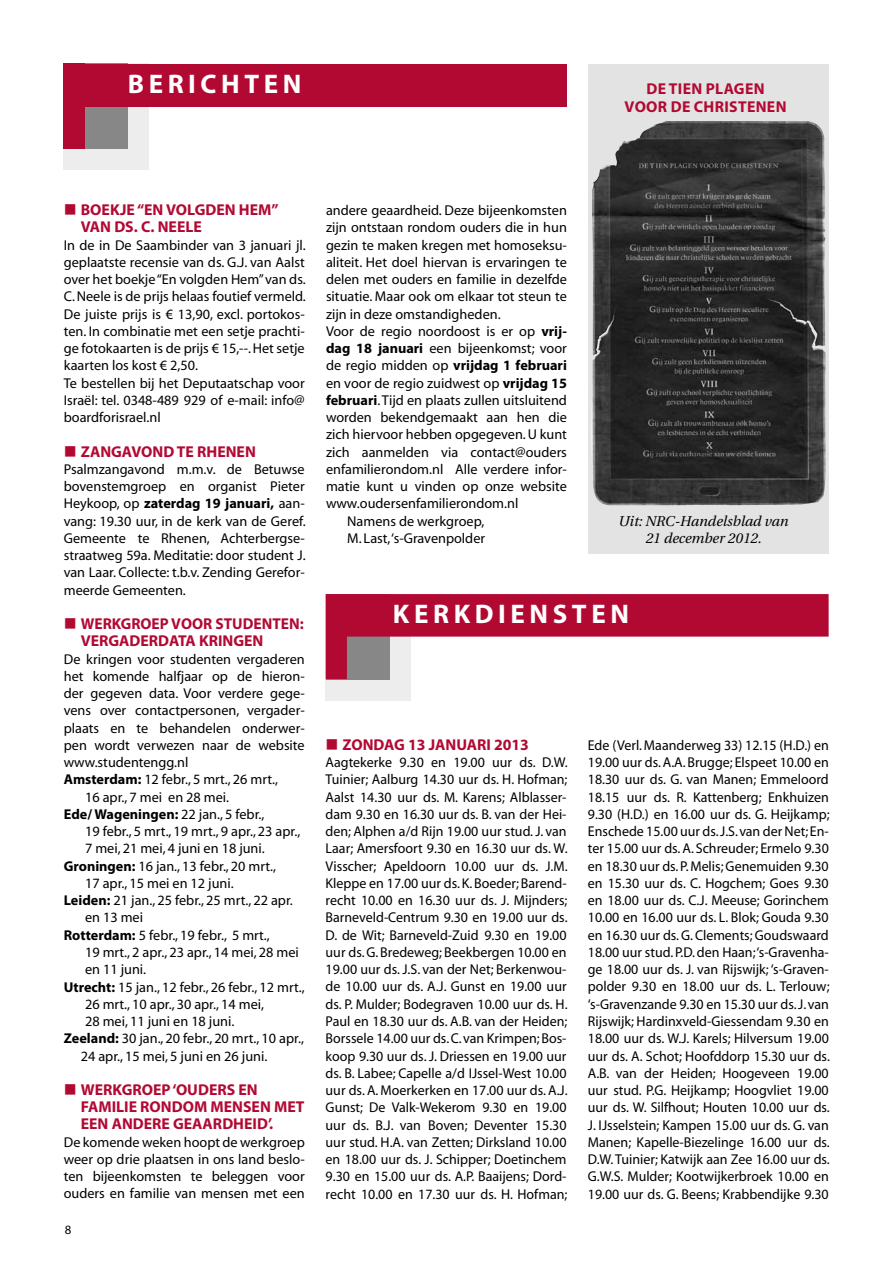
<style>
.page{position:relative;width:893px;height:1263px;background:#fff}
.page>*{position:absolute;margin:0;border:0;box-sizing:border-box;transform-origin:0 0}
.t1{font:700 27px "Myriad Pro";letter-spacing:.17em;color:#fff}
.t2{font:700 15.75px/17.2px "Myriad Pro";color:#b20933}
.t3{font:14.25px/17.2px "Myriad";color:#000;text-align:justify}
.t4{font:700 14.25px "Myriad Pro";color:#000}
.t5{font:italic 14.25px/17.2px "Utopia";color:#000;text-align:center}
.t6{font:12.75px "Myriad Pro";color:#000}
.s1{font-family:"Myriad Pro"}
.s2{font-family:"Myriad";font-weight:400}
.s3{font-family:"Myriad Pro";font-weight:700}
</style>
<div class="page">
<div style="left:588px;top:64px;width:241px;height:490px;background:#e3e3e3"></div>
<div style="left:64px;top:64px;width:85px;height:106px;background:#ededed"></div>
<div style="left:64px;top:64px;width:63px;height:85px;background:#878787"></div>
<div style="left:64px;top:64px;width:21px;height:85px;background:#b20933"></div>
<div style="left:64px;top:64px;width:503px;height:42px;background:#b20933"></div>
<div style="left:326px;top:594px;width:85px;height:106px;background:#ededed"></div>
<svg style="left:326px;top:594px;width:503px;height:85px"></svg>
<img style="left:591px;top:121px;width:235px;height:385px">
<h1 class="t1" style="left:128px;top:69px;width:113px">be richte</h1>
<h1 class="t1" style="left:283px;top:69px;width:20px">n</h1>
<p class="t2" style="left:646px;top:81px;width:88px">De tien plage</p>
<p class="t2" style="left:754px;top:81px;width:12px">n</p>
<p class="t2" style="left:624px;top:98px;width:12px">voo</p>
<p class="t2" style="left:658px;top:98px;width:130px">r de christenen</p>
<p class="t2" style="left:81px;top:201px;width:199px;text-indent:-17px">■ BOEKJE “EN VOLGDEN HEM”<br>VAN DS. C. NEELE</p>
<p class="t3" style="left:64px;top:237px;width:244px;text-align:left">In de in De Saambinder van 3 januari jl. geplaatste recensie van ds. G.J. van Aalst over het boekje “En volgden Hem” van ds.<br>C. Neele is de prijs helaas foutief vermeld.<br>De juiste prijs is <span class="s1">€</span> 13,90, excl. portokos&shy;ten. In combinatie met een setje prachti&shy;ge fotokaarten is de prijs <span class="s1">€</span> 15,--. Het setje kaarten los kost <span class="s1">€</span> 2,50.<br>Te bestellen bij het Deputaatschap voor Israël: tel. 0348-489 929 of e-mail: info@ boardforisrael.nl</p>
<p class="t2" style="left:64px;top:443px;width:192px">■ ZANGAVOND TE RHENEN</p>
<p class="t3" style="left:64px;top:461px;width:242px">Psalmzangavond m.m.v. de Betuwse bovenstemgroep en organist Pieter</p>
<p class="t4" style="left:64px;top:496px;width:242px"><span class="s2">Heykoop, op</span> zaterdag 19 januari, <span class="s2">aan-</span></p>
<p class="t3" style="left:64px;top:513px;width:243px">vang: 19.30 uur, in de kerk van de Geref.<br>Gemeente te Rhenen, Achterbergse&shy;straatweg 59a. Meditatie: door student J. van Laar. Collecte: t.b.v. Zending Gerefor&shy;meerde Gemeenten.</p>
<p class="t2" style="left:81px;top:615px;width:224px;text-indent:-17px">■ WERKGROEP VOOR STUDENTEN:<br>VERGADERDATA KRINGEN</p>
<p class="t3" style="left:64px;top:651px;width:242px">De kringen voor studenten vergaderen</p>
<p class="t3" style="left:64px;top:668px;width:242px">het komende halfjaar op de hieron-</p>
<p class="t3" style="left:64px;top:685px;width:242px">der gegeven data. Voor verdere gege-</p>
<p class="t3" style="left:64px;top:703px;width:242px">vens over contactpersonen, vergader-</p>
<p class="t3" style="left:64px;top:720px;width:242px">plaats en te behandelen onderwer-</p>
<p class="t3" style="left:64px;top:737px;width:242px">pen wordt verwezen naar de website</p>
<p class="t3" style="left:64px;top:754px;width:126px">www.studentengg.nl</p>
<p class="t3" style="left:64px;top:772px;width:216px"><span class="s3">Amsterdam:</span> 12 febr., 5 mrt., 26 mrt.,</p>
<p class="t3" style="left:85px;top:789px;width:146px">16 apr., 7 mei en 28 mei.</p>
<p class="t4" style="left:64px;top:806px;width:202px">Ede/ Wageningen: <span class="s2">22 jan., 5 febr.,</span></p>
<p class="t3" style="left:85px;top:823px;width:217px">19 febr., 5 mrt., 19 mrt., 9 apr., 23 apr.,</p>
<p class="t3" style="left:85px;top:841px;width:181px">7 mei, 21 mei, 4 juni en 18 juni.</p>
<p class="t3" style="left:64px;top:858px;width:214px"><span class="s3">Groningen:</span> 16 jan., 13 febr., 20 mrt.,</p>
<p class="t3" style="left:85px;top:875px;width:150px">17 apr., 15 mei en 12 juni.</p>
<p class="t3" style="left:64px;top:892px;width:231px"><span class="s3">Leiden:</span> 21 jan., 25 febr., 25 mrt., 22 apr.</p>
<p class="t3" style="left:85px;top:910px;width:60px">en 13 mei</p>
<p class="t3" style="left:64px;top:927px;width:208px"><span class="s3">Rotterdam:</span> 5 febr., 19 febr., 5 mrt.,</p>
<p class="t3" style="left:85px;top:944px;width:215px">19 mrt., 2 apr., 23 apr., 14 mei, 28 mei</p>
<p class="t3" style="left:85px;top:961px;width:63px">en 11 juni.</p>
<p class="t3" style="left:64px;top:979px;width:242px"><span class="s3">Utrecht:</span> 15 jan., 12 febr., 26 febr., 12 mrt.,</p>
<p class="t3" style="left:85px;top:996px;width:181px">26 mrt., 10 apr., 30 apr., 14 mei,</p>
<p class="t3" style="left:85px;top:1013px;width:151px">28 mei, 11 juni en 18 juni.</p>
<p class="t3" style="left:64px;top:1030px;width:242px"><span class="s3">Zeeland:</span> 30 jan., 20 febr., 20 mrt., 10 apr.,</p>
<p class="t3" style="left:81px;top:1048px;width:188px">24 apr., 15 mei, 5 juni en 26 juni.</p>
<p class="t2" style="left:81px;top:1081px;width:225px;text-indent:-17px">■ WERKGROEP ‘OUDERS EN<br>FAMILIE RONDOM MENSEN MET<br>EEN ANDERE GEAARDHEID’.</p>
<p class="t3" style="left:64px;top:1134px;width:242px">De komende weken hoopt de werkgroep weer op drie plaatsen in ons land beslo&shy;ten bijeenkomsten te beleggen voor ouders en familie van mensen met een</p>
<p class="t6" style="left:65px;top:1222px;width:8px">8</p>
<p class="t3" style="left:326px;top:202px;width:242px;text-align:left">andere geaardheid. Deze bijeenkomsten zijn ontstaan rondom ouders die in hun gezin te maken kregen met homoseksu&shy;aliteit. Het doel hiervan is ervaringen te delen met ouders en familie in dezelfde situatie. Maar ook om elkaar tot steun te zijn in deze omstandigheden.<br>Voor de regio noordoost is er op <span class="s3">vrij&shy;dag 18 januari</span> een bijeenkomst; voor</p>
<p class="t4" style="left:326px;top:358px;width:242px"><span class="s2">de regio midden op</span> vrijdag 1 februari</p>
<p class="t3" style="left:326px;top:375px;width:242px">en voor de regio zuidwest op <span class="s3">vrijdag 15</span></p>
<p class="t3" style="left:326px;top:392px;width:242px"><span class="s3">februari</span>. Tijd en plaats zullen uitsluitend</p>
<p class="t3" style="left:326px;top:409px;width:242px">worden bekendgemaakt aan hen die</p>
<p class="t3" style="left:326px;top:427px;width:242px">zich hiervoor hebben opgegeven. U kunt</p>
<p class="t3" style="left:326px;top:444px;width:242px">zich aanmelden via contact@ouders</p>
<p class="t3" style="left:326px;top:461px;width:242px">enfamilierondom.nl Alle verdere infor-</p>
<p class="t3" style="left:326px;top:478px;width:242px">matie kunt u vinden op onze website</p>
<p class="t3" style="left:326px;top:496px;width:194px">www.oudersenfamilierondom.nl</p>
<p class="t3" style="left:347px;top:513px;width:139px">Namens de werkgroep,</p>
<p class="t3" style="left:347px;top:530px;width:139px">M. Last, ‘s-Gravenpolder</p>
<p class="t5" style="left:618px;top:512px;width:172px">Uit: NRC-Handelsblad van<br>21 december 2012.</p>
<h1 class="t1" style="left:393px;top:599px;width:99px">kerkdie</h1>
<h1 class="t1" style="left:530px;top:599px;width:101px">nsten</h1>
<p class="t2" style="left:326px;top:736px;width:205px">■ ZONDAG 13 JANUARI 2013</p>
<p class="t3" style="left:326px;top:754px;width:244px">Aagtekerke 9.30 en 19.00 uur ds. D.W.<br>Tuinier; Aalburg 14.30 uur ds. H. Hofman; Aalst 14.30 uur ds. M. Karens; Alblasser&shy;dam 9.30 en 16.30 uur ds. B. van der Hei&shy;den; Alphen a/d Rijn 19.00 uur stud. J. van Laar; Amersfoort 9.30 en 16.30 uur ds. W.<br>Visscher; Apeldoorn 10.00 uur ds. J.M.<br>Kleppe en 17.00 uur ds. K. Boeder; Barend&shy;recht 10.00 en 16.30 uur ds. J. Mijnders; Barneveld-Centrum 9.30 en 19.00 uur ds.<br>D. de Wit; Barneveld-Zuid 9.30 en 19.00 uur ds. G. Bredeweg; Beekbergen 10.00 en 19.00 uur ds. J.S. van der Net; Berkenwou&shy;de 10.00 uur ds. A.J. Gunst en 19.00 uur ds. P. Mulder; Bodegraven 10.00 uur ds. H.<br>Paul en 18.30 uur ds. A.B. van der Heiden; Borssele 14.00 uur ds. C. van Krimpen; Bos&shy;koop 9.30 uur ds. J. Driessen en 19.00 uur ds. B. Labee; Capelle a/d IJssel-West 10.00 uur ds. A. Moerkerken en 17.00 uur ds. A.J.<br>Gunst; De Valk-Wekerom 9.30 en 19.00 uur ds. B.J. van Boven; Deventer 15.30 uur stud. H.A. van Zetten; Dirksland 10.00 en 18.00 uur ds. J. Schipper; Doetinchem 9.30 en 15.00 uur ds. A.P. Baaijens; Dord&shy;recht 10.00 en 17.30 uur ds. H. Hofman;</p>
<p class="t3" style="left:588px;top:737px;width:244px">Ede (Verl. Maanderweg 33) 12.15 (H.D.) en 19.00 uur ds. A.A. Brugge; Elspeet 10.00 en 18.30 uur ds. G. van Manen; Emmeloord 18.15 uur ds. R. Kattenberg; Enkhuizen 9.30 (H.D.) en 16.00 uur ds. G. Heijkamp; Enschede 15.00 uur ds. J.S. van der Net; En&shy;ter 15.00 uur ds. A. Schreuder; Ermelo 9.30 en 18.30 uur ds. P. Melis; Genemuiden 9.30 en 15.30 uur ds. C. Hogchem; Goes 9.30 en 18.00 uur ds. C.J. Meeuse; Gorinchem 10.00 en 16.00 uur ds. L. Blok; Gouda 9.30 en 16.30 uur ds. G. Clements; Goudswaard 18.00 uur stud. P.D. den Haan; ‘s-Gravenha&shy;ge 18.00 uur ds. J. van Rijswijk; ‘s-Graven&shy;polder 9.30 en 18.00 uur ds. L. Terlouw; ‘s-Gravenzande 9.30 en 15.30 uur ds. J. van Rijswijk; Hardinxveld-Giessendam 9.30 en 18.00 uur ds. W.J. Karels; Hilversum 19.00 uur ds. A. Schot; Hoofddorp 15.30 uur ds.<br>A.B. van der Heiden; Hoogeveen 19.00 uur stud. P.G. Heijkamp; Hoogvliet 19.00 uur ds. W. Silfhout; Houten 10.00 uur ds.<br>J. IJsselstein; Kampen 15.00 uur ds. G. van Manen; Kapelle-Biezelinge 16.00 uur ds.<br>D.W. Tuinier; Katwijk aan Zee 16.00 uur ds.<br>G.W.S. Mulder; Kootwijkerbroek 10.00 en 19.00 uur ds. G. Beens; Krabbendijke 9.30</p>
</div>
